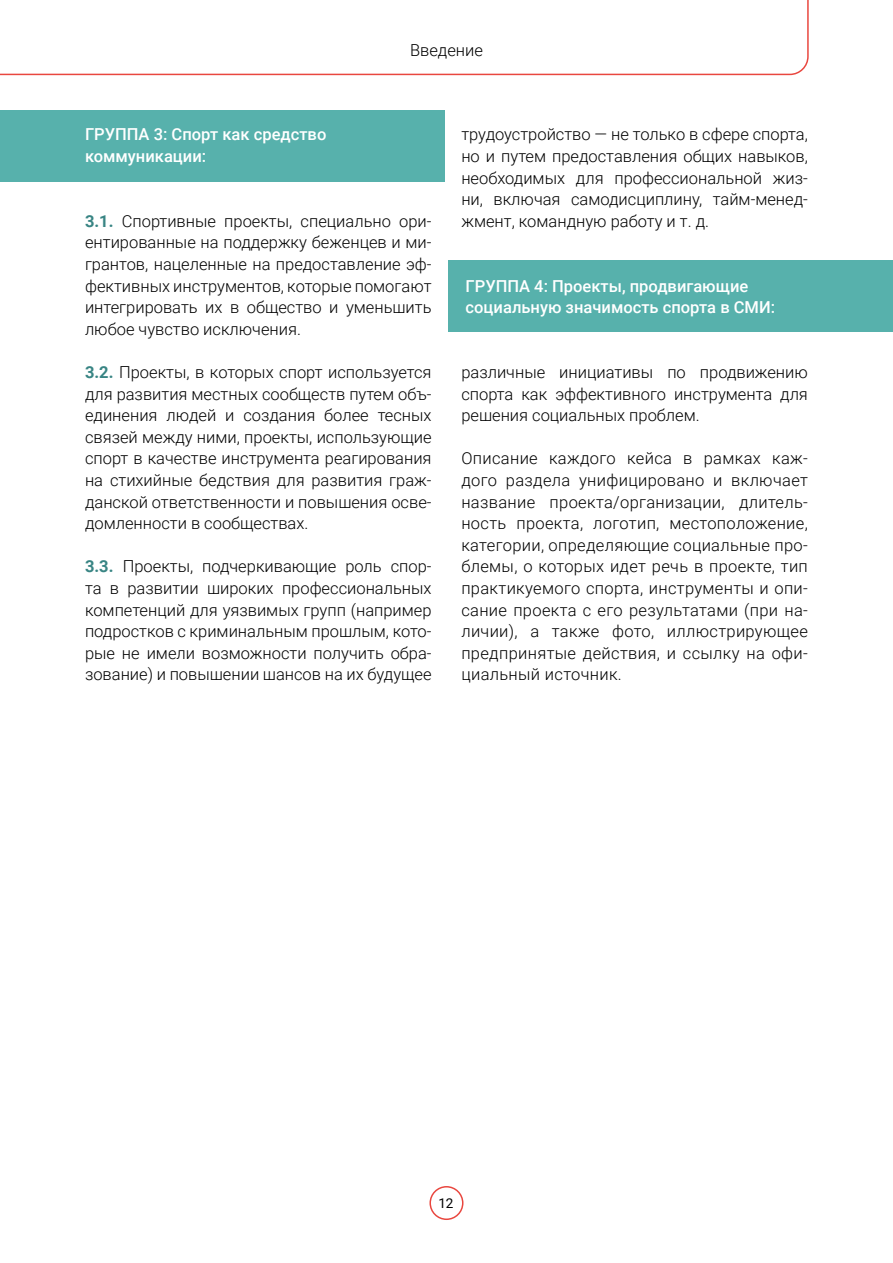
<style>
.page{position:relative;width:893px;height:1263px;background:#fff}
.page>*{position:absolute;margin:0;border:0;box-sizing:border-box;transform-origin:0 0}
.t1{font:300 16.5px/21.6px "Roboto";color:#000;text-align:justify}
.t2{font:500 16.5px/21.6px "Roboto";color:#fff}
.t3{font:13.5px "Roboto";color:#000}
.s1{font-weight:700;color:#398584}
</style>
<div class="page">
<div style="left:429px;top:1186px;width:34px;height:34px;border:2px solid #e9473f;border-radius:50%"></div>
<svg style="left:0;top:0;width:809px;height:76px"></svg>
<div style="left:449px;top:261px;width:444px;height:71px;background:#57b1ac"></div>
<div style="left:0;top:111px;width:444px;height:71px;background:#57b1ac"></div>
<p class="t1" style="left:410px;top:39px;width:74px">Введение</p>
<p class="t2" style="left:85px;top:123px;width:243px">ГРУППА 3: Спорт как средство коммуникации:</p>
<p class="t1" style="left:85px;top:210px;width:348px"><span class="s1">3.1.</span> Спортивные проекты, специально ори&shy;ентированные на поддержку беженцев и ми&shy;грантов, нацеленные на предоставление эф&shy;фективных инструментов, которые помогают интегрировать их в общество и уменьшить любое чувство исключения.</p>
<p class="t1" style="left:85px;top:361px;width:348px"><span class="s1">3.2.</span> Проекты, в которых спорт используется для развития местных сообществ путем объ&shy;единения людей и создания более тесных связей между ними, проекты, использующие спорт в качестве инструмента реагирования на стихийные бедствия для развития граж&shy;данской ответственности и повышения осве&shy;домленности в сообществах.</p>
<p class="t1" style="left:85px;top:555px;width:348px"><span class="s1">3.3.</span> Проекты, подчеркивающие роль спор&shy;та в развитии широких профессиональных компетенций для уязвимых групп (например подростков с криминальным прошлым, кото&shy;рые не имели возможности получить обра&shy;зование) и повышении шансов на их будущее</p>
<p class="t1" style="left:461px;top:123px;width:348px">трудоустройство — не только в сфере спорта, но и путем предоставления общих навыков, необходимых для профессиональной жиз&shy;ни, включая самодисциплину, тайм-менед&shy;жмент, командную работу и т. д.</p>
<p class="t2" style="left:466px;top:274px;width:311px">ГРУППА 4: Проекты, продвигающие социальную значимость спорта в СМИ:</p>
<p class="t1" style="left:461px;top:361px;width:348px">различные инициативы по продвижению спорта как эффективного инструмента для решения социальных проблем.</p>
<p class="t1" style="left:461px;top:447px;width:348px">Описание каждого кейса в рамках каж&shy;дого раздела унифицировано и включает название проекта/организации, длитель&shy;ность проекта, логотип, местоположение, категории, определяющие социальные про&shy;блемы, о которых идет речь в проекте, тип практикуемого спорта, инструменты и опи&shy;сание проекта с его результатами (при на&shy;личии), а также фото, иллюстрирующее предпринятые действия, и ссылку на офи&shy;циальный источник.</p>
<p class="t3" style="left:438px;top:1194px;width:17px">12</p>
</div>
